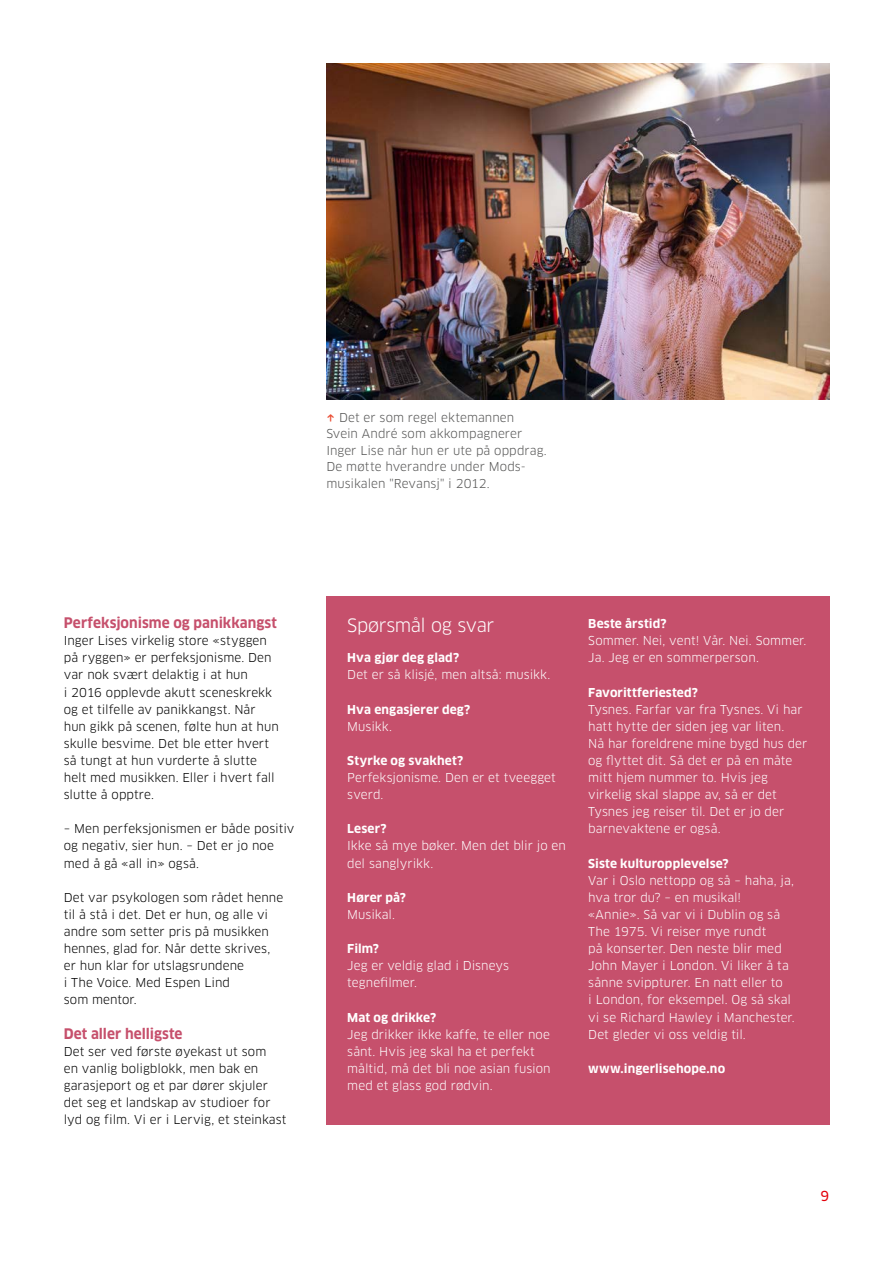
<style>
.page{position:relative;width:893px;height:1263px;background:#fff}
.page>*{position:absolute;margin:0;border:0;box-sizing:border-box;transform-origin:0 0}
.t1{font:18px "Clan OT";letter-spacing:-.02em;color:#fff}
.t2{font:700 14.25px "Clan OT";letter-spacing:.005em;color:#c6506c;scale:.95 1}
.t3{font:13.5px "Clan OT News";color:#e3000b}
.t4{font:12px/17.1px "Clan OT";letter-spacing:.005em;color:#fff}
.t5{font:12px/17.1px "Clan OT";letter-spacing:.005em;color:#000}
.t6{font:700 12px "Clan OT";letter-spacing:.01em;color:#fff}
.t7{font:12px/16.5px "Clan OT";letter-spacing:.005em;color:#565655}
</style>
<div class="page">
<img style="left:326px;top:64px;width:503px;height:335px">
<div style="left:326px;top:597px;width:503px;height:528px;background:#c6506c"></div>
<p class="t7" style="left:326px;top:409px;width:222px;text-indent:13px">Det er som regel ektemannen<br>Svein André som akkompagnerer<br>Inger Lise når hun er ute på oppdrag.<br>De møtte hverandre under Mods&shy;musikalen "Revansj" i 2012.</p>
<p class="t2" style="left:64px;top:615px;width:226px">Perfeksjonisme og panikkangst</p>
<p class="t5" style="left:64px;top:632px;width:216px">Inger Lises virkelig store «styggen på ryggen» er perfeksjonisme. Den var nok svært delaktig i at hun<br>i 2016 opplevde akutt sceneskrekk og et tilfelle av panikkangst. Når hun gikk på scenen, følte hun at hun skulle besvime. Det ble etter hvert så tungt at hun vurderte å slutte helt med musikken. Eller i hvert fall slutte å opptre.</p>
<p class="t5" style="left:64px;top:820px;width:232px">– Men perfeksjonismen er både positiv og negativ, sier hun. – Det er jo noe med å gå «all in» også.</p>
<p class="t5" style="left:64px;top:889px;width:221px">Det var psykologen som rådet henne til å stå i det. Det er hun, og alle vi andre som setter pris på musikken hennes, glad for. Når dette skrives, er hun klar for utslagsrundene<br>i The Voice. Med Espen Lind<br>som mentor.</p>
<p class="t2" style="left:64px;top:1025px;width:127px">Det aller helligste</p>
<p class="t5" style="left:64px;top:1043px;width:224px">Det ser ved første øyekast ut som<br>en vanlig boligblokk, men bak en garasjeport og et par dører skjuler det seg et landskap av studioer for lyd og film. Vi er i Lervig, et steinkast</p>
<h1 class="t1" style="left:347px;top:615px;width:149px">Spørsmål og svar</h1>
<p class="t6" style="left:347px;top:651px;width:113px">Hva gjør deg glad?</p>
<p class="t4" style="left:347px;top:666px;width:205px">Det er så klisjé, men altså: musikk.</p>
<p class="t6" style="left:347px;top:702px;width:124px">Hva engasjerer deg?</p>
<p class="t4" style="left:347px;top:718px;width:46px">Musikk.</p>
<p class="t6" style="left:347px;top:753px;width:117px">Styrke og svakhet?</p>
<p class="t4" style="left:347px;top:769px;width:210px">Perfeksjonisme. Den er et tveegget sverd.</p>
<p class="t6" style="left:347px;top:822px;width:41px">Leser?</p>
<p class="t4" style="left:347px;top:837px;width:220px">Ikke så mye bøker. Men det blir jo en del sanglyrikk.</p>
<p class="t6" style="left:347px;top:890px;width:60px">Hører på?</p>
<p class="t4" style="left:347px;top:906px;width:49px">Musikal.</p>
<p class="t6" style="left:347px;top:942px;width:33px">Film?</p>
<p class="t4" style="left:347px;top:957px;width:163px">Jeg er veldig glad i Disneys tegnefilmer.</p>
<p class="t6" style="left:347px;top:1010px;width:90px">Mat og drikke?</p>
<p class="t4" style="left:347px;top:1026px;width:205px">Jeg drikker ikke kaffe, te eller noe sånt. Hvis jeg skal ha et perfekt måltid, må det bli noe asian fusion med et glass god rødvin.</p>
<p class="t6" style="left:588px;top:617px;width:80px">Beste årstid?</p>
<p class="t4" style="left:588px;top:632px;width:220px">Sommer. Nei, vent! Vår. Nei. Sommer.<br>Ja. Jeg er en sommerperson.</p>
<p class="t6" style="left:588px;top:685px;width:111px">Favorittferiested?</p>
<p class="t4" style="left:588px;top:701px;width:221px">Tysnes. Farfar var fra Tysnes. Vi har hatt hytte der siden jeg var liten.<br>Nå har foreldrene mine bygd hus der og flyttet dit. Så det er på en måte mitt hjem nummer to. Hvis jeg virkelig skal slappe av, så er det<br>Tysnes jeg reiser til. Det er jo der barnevaktene er også.</p>
<p class="t6" style="left:588px;top:856px;width:142px">Siste kulturopplevelse?</p>
<p class="t4" style="left:588px;top:872px;width:208px">Var i Oslo nettopp og så – haha, ja, hva tror du? – en musikal! «Annie». Så var vi i Dublin og så<br>The 1975. Vi reiser mye rundt<br>på konserter. Den neste blir med<br>John Mayer i London. Vi liker å ta sånne svippturer. En natt eller to<br>i London, for eksempel. Og så skal vi se Richard Hawley i Manchester.<br>Det gleder vi oss veldig til.</p>
<p class="t6" style="left:588px;top:1061px;width:138px">www.ingerlisehope.no</p>
<p class="t3" style="left:820px;top:1188px;width:10px">9</p>
</div>
